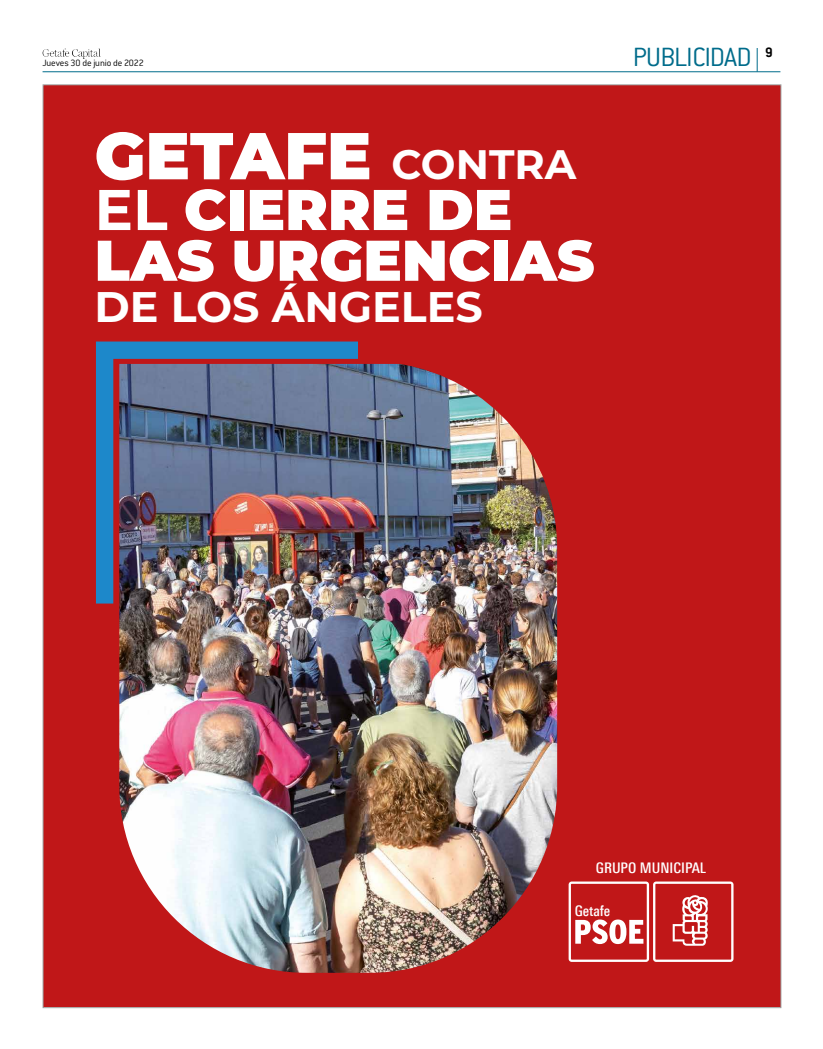
<style>
.page{position:relative;width:823px;height:1049px;background:#fff}
.page>*{position:absolute;margin:0;border:0;box-sizing:border-box;transform-origin:0 0}
.t1{font:900 66.1px "Montserrat";color:#fff}
.t2{font:900 57.3px/50.7px "Montserrat";color:#fff}
.t3{font:700 42.8px "Montserrat";color:#fff}
.t4{font:300 29px "Conduit ITC Std";letter-spacing:-.035em;color:#006c8b}
.t5{font:700 15px "Conduit ITC Std";color:#000}
.t6{font:500 condensed 14.6px "LT Univers";color:#fff}
.t7{font:300 10px "Conduit ITC Std";letter-spacing:-.015em;color:#000}
.s1{font-weight:700;font-size:41.2px}
.s2{font-weight:700}
</style>
<div class="page">
<hr style="left:43px;top:72px;width:737px;height:1px;background:#006c8b">
<img style="left:43px;top:49px;width:58px;height:10px">
<svg style="left:756px;top:48px;width:1px;height:24px"></svg>
<div style="left:43px;top:85px;width:737px;height:922px;background:#c01718"></div>
<img style="left:119px;top:364px;width:438px;height:609px">
<img style="left:96px;top:341px;width:262px;height:262px">
<svg style="left:568px;top:881px;width:165px;height:81px"></svg>
<p class="t7" style="left:43px;top:57px;width:103px">Jueves 30 de junio de 2022</p>
<p class="t1" style="left:94px;top:106px;width:483px">GETAFE <span class="s1">CONTRA</span></p>
<p class="t2" style="left:94px;top:181px;width:501px"><span class="s2">EL</span> CIERRE DE<br>LAS URGENCIAS</p>
<p class="t3" style="left:94px;top:276px;width:389px">DE LOS ÁNGELES</p>
<p class="t4" style="left:632px;top:40px;width:120px">PUBLICIDAD</p>
<p class="t5" style="left:764px;top:44px;width:9px">9</p>
<p class="t6" style="left:595px;top:859px;width:112px">GRUPO MUNICIPAL</p>
<p class="t6" style="left:574px;top:902px;width:37px">Getafe</p>
</div>
